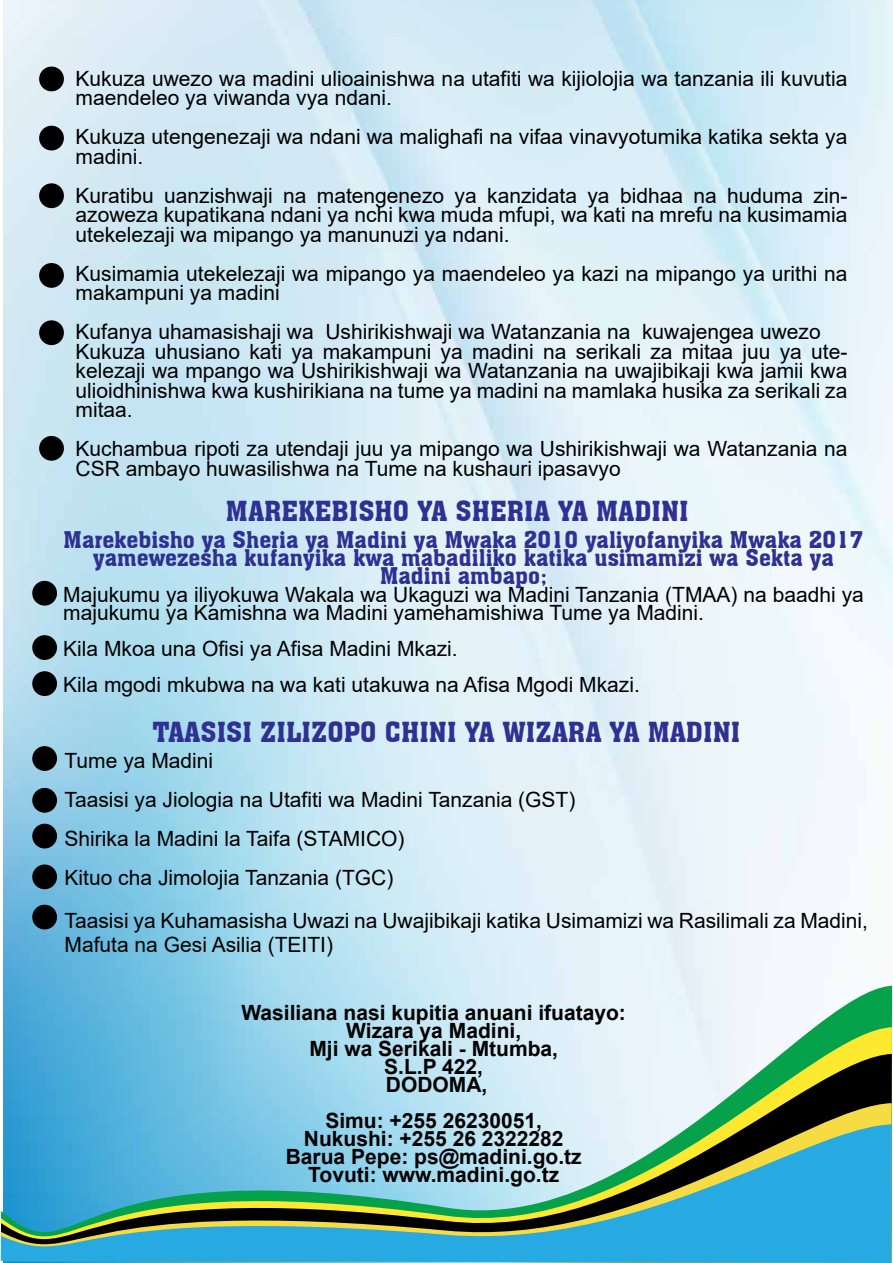
<style>
.page{position:relative;width:893px;height:1263px;background:#fff}
.page>*{position:absolute;margin:0;border:0;box-sizing:border-box;transform-origin:0 0}
.t1{font:27px "Aachen BT";color:#2e3192}
.t2{font:22.5px/18px "Aachen BT";color:#2e3192;text-align:center}
.t3{font:21px/19.5px "Arial";color:#000}
.t4{font:700 21px/18px "Arial";color:#000;text-align:center}
</style>
<div class="page">
<img style="left:3px;top:0;width:890px;height:996px">
<svg style="left:3px;top:986px;width:889px;height:41px"></svg>
<svg style="left:3px;top:1027px;width:889px;height:27px"></svg>
<svg style="left:3px;top:1054px;width:889px;height:49px"></svg>
<svg style="left:3px;top:1103px;width:889px;height:21px"></svg>
<svg style="left:1px;top:1124px;width:891px;height:139px"></svg>
<div style="left:39px;top:67px;width:25px;height:24px;background:#000;border-radius:50%"></div>
<div style="left:39px;top:126px;width:25px;height:24px;background:#000;border-radius:50%"></div>
<div style="left:39px;top:183px;width:25px;height:25px;background:#000;border-radius:50%"></div>
<div style="left:39px;top:263px;width:25px;height:25px;background:#000;border-radius:50%"></div>
<div style="left:39px;top:320px;width:25px;height:25px;background:#000;border-radius:50%"></div>
<div style="left:39px;top:436px;width:25px;height:25px;background:#000;border-radius:50%"></div>
<div style="left:32px;top:581px;width:25px;height:25px;background:#000;border-radius:50%"></div>
<div style="left:32px;top:635px;width:25px;height:25px;background:#000;border-radius:50%"></div>
<div style="left:32px;top:671px;width:25px;height:25px;background:#000;border-radius:50%"></div>
<div style="left:32px;top:746px;width:25px;height:25px;background:#000;border-radius:50%"></div>
<div style="left:32px;top:788px;width:25px;height:25px;background:#000;border-radius:50%"></div>
<div style="left:32px;top:824px;width:25px;height:24px;background:#000;border-radius:50%"></div>
<div style="left:32px;top:864px;width:25px;height:25px;background:#000;border-radius:50%"></div>
<div style="left:32px;top:905px;width:25px;height:24px;background:#000;border-radius:50%"></div>
<p class="t3" style="left:76px;top:68px;width:773px">Kukuza uwezo wa madini ulioainishwa na utafiti wa kijiolojia wa tanzania ili kuvutia maendeleo ya viwanda vya ndani.</p>
<p class="t3" style="left:76px;top:127px;width:773px">Kukuza utengenezaji wa ndani wa malighafi na vifaa vinavyotumika katika sekta ya madini.</p>
<p class="t3" style="left:76px;top:185px;width:773px;text-align:justify">Kuratibu uanzishwaji na matengenezo ya kanzidata ya bidhaa na huduma zin&shy;azoweza kupatikana ndani ya nchi kwa muda mfupi, wa kati na mrefu na kusimamia utekelezaji wa mipango ya manunuzi ya ndani.</p>
<p class="t3" style="left:76px;top:263px;width:773px">Kusimamia utekelezaji wa mipango ya maendeleo ya kazi na mipango ya urithi na makampuni ya madini</p>
<p class="t3" style="left:76px;top:322px;width:773px">Kufanya uhamasishaji wa Ushirikishwaji wa Watanzania na kuwajengea uwezo Kukuza uhusiano kati ya makampuni ya madini na serikali za mitaa juu ya ute&shy;kelezaji wa mpango wa Ushirikishwaji wa Watanzania na uwajibikaji kwa jamii kwa ulioidhinishwa kwa kushirikiana na tume ya madini na mamlaka husika za serikali za mitaa.</p>
<p class="t3" style="left:76px;top:439px;width:773px">Kuchambua ripoti za utendaji juu ya mipango wa Ushirikishwaji wa Watanzania na<br>CSR ambayo huwasilishwa na Tume na kushauri ipasavyo</p>
<p class="t1" style="left:226px;top:494px;width:464px">MAREKEBISHO YA SHERIA YA MADINI</p>
<p class="t2" style="left:64px;top:530px;width:801px">Marekebisho ya Sheria ya Madini ya Mwaka 2010 yaliyofanyika Mwaka 2017 yamewezesha kufanyika kwa mabadiliko katika usimamizi wa Sekta ya<br>Madini ambapo;</p>
<p class="t3" style="left:63px;top:585px;width:802px;line-height:18px">Majukumu ya iliyokuwa Wakala wa Ukaguzi wa Madini Tanzania (TMAA) na baadhi ya majukumu ya Kamishna wa Madini yamehamishiwa Tume ya Madini.</p>
<p class="t3" style="left:63px;top:630px;width:578px;line-height:36px">Kila Mkoa una Ofisi ya Afisa Madini Mkazi.<br>Kila mgodi mkubwa na wa kati utakuwa na Afisa Mgodi Mkazi.</p>
<p class="t1" style="left:152px;top:715px;width:589px">TAASISI ZILIZOPO CHINI YA WIZARA YA MADINI</p>
<p class="t3" style="left:65px;top:741px;width:512px;line-height:39px">Tume ya Madini<br>Taasisi ya Jiologia na Utafiti wa Madini Tanzania (GST)<br>Shirika la Madini la Taifa (STAMICO)<br>Kituo cha Jimolojia Tanzania (TGC)</p>
<p class="t3" style="left:65px;top:909px;width:805px;line-height:24px">Taasisi ya Kuhamasisha Uwazi na Uwajibikaji katika Usimamizi wa Rasilimali za Madini,<br>Mafuta na Gesi Asilia (TEITI)</p>
<p class="t4" style="left:242px;top:1003px;width:386px">Wasiliana nasi kupitia anuani ifuatayo:<br>Wizara ya Madini,<br>Mji wa Serikali - Mtumba,<br>S.L.P 422,<br>DODOMA,</p>
<p class="t4" style="left:286px;top:1111px;width:297px">Simu: +255 26230051,<br>Nukushi: +255 26 2322282<br>Barua Pepe: ps@madini.go.tz<br>Tovuti: www.madini.go.tz</p>
</div>
